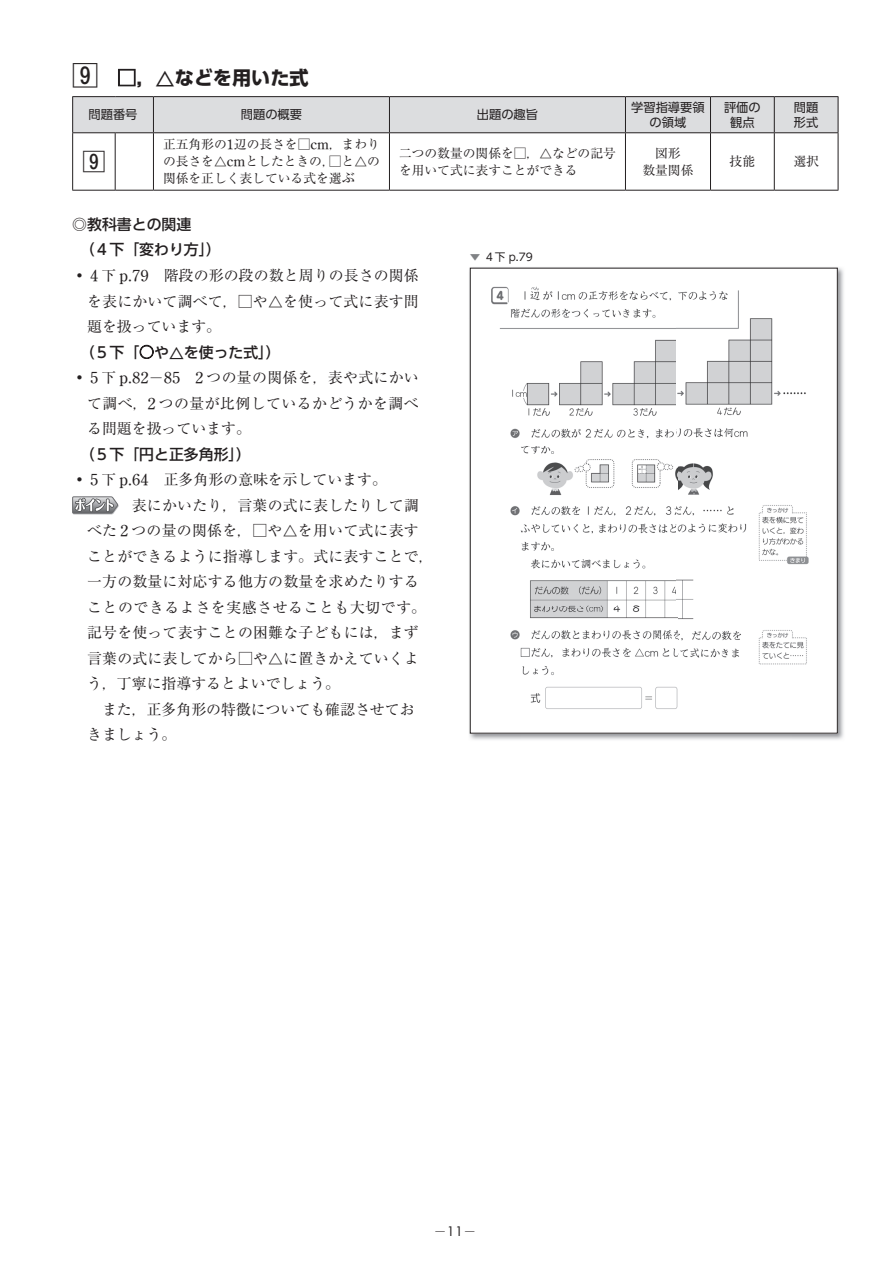
<style>
.page{position:relative;width:893px;height:1263px;background:#fff}
.page>*{position:absolute;margin:0;border:0;box-sizing:border-box;transform-origin:0 0}
.t1{font:500 22.35px "Gothic MB101 Pr 6";color:#231f20}
.t2{font:700 19.2px "UD Shin Go Pro";color:#231f20}
.t3{font:14.85px/25.5px "Ryumin Pr 6";letter-spacing:.015em;color:#231f20;text-align:justify}
.t4{font:500 14.85px/25.5px "UD Shin Go Pro";color:#231f20}
.t5{font:14.85px "Ryumin Pr 6";letter-spacing:.04em;color:#231f20}
.t6{font:12.75px/17px "Ryumin Pr 6";color:#231f20;text-align:justify}
.t7{font:italic 12.75px "Btuc Math";color:#231f20}
.t8{font:12.15px/14.9px "UD Shin Go Pro";color:#231f20;text-align:center}
.t9{font:10.65px "UD Shin Go Pro";color:#231f20}
.s1{font-family:"Gothic MB101 Pr 6";font-weight:500;font-size:25.5px}
.s2{font-weight:500}
.s3{font-family:"Btuc Math";font-style:italic}
.s4{font-family:"Btuc Math"}
.s5{font-size:13.8px}
.s6{font-family:"Btuc Math";font-weight:700;font-style:italic}
.s7{color:#808285}
.s8{font-family:"Futura";font-style:normal}
</style>
<div class="page">
<svg style="left:139px;top:345px;width:15px;height:14px"></svg>
<svg style="left:72px;top:496px;width:47px;height:19px"></svg>
<div style="left:73px;top:97px;width:765px;height:35px;background:#dcdddf"></div>
<hr style="left:72px;top:96px;width:43px;height:1px;background:#231f20">
<hr style="left:72px;top:97px;width:1px;height:35px;background:#231f20">
<hr style="left:115px;top:96px;width:38px;height:1px;background:#231f20">
<hr style="left:153px;top:96px;width:236px;height:1px;background:#231f20">
<hr style="left:153px;top:97px;width:1px;height:35px;background:#231f20">
<hr style="left:389px;top:96px;width:236px;height:1px;background:#231f20">
<hr style="left:389px;top:97px;width:1px;height:35px;background:#231f20">
<hr style="left:625px;top:96px;width:85px;height:1px;background:#231f20">
<hr style="left:625px;top:97px;width:1px;height:35px;background:#231f20">
<hr style="left:710px;top:96px;width:64px;height:1px;background:#231f20">
<hr style="left:710px;top:97px;width:1px;height:35px;background:#231f20">
<hr style="left:774px;top:96px;width:64px;height:1px;background:#231f20">
<hr style="left:774px;top:97px;width:1px;height:35px;background:#231f20">
<hr style="left:838px;top:97px;width:1px;height:35px;background:#231f20">
<hr style="left:72px;top:132px;width:43px;height:1px;background:#231f20">
<hr style="left:72px;top:133px;width:1px;height:57px;background:#231f20">
<hr style="left:115px;top:132px;width:38px;height:1px;background:#231f20">
<hr style="left:115px;top:133px;width:1px;height:57px;background:#231f20">
<hr style="left:153px;top:132px;width:236px;height:1px;background:#231f20">
<hr style="left:153px;top:133px;width:1px;height:57px;background:#231f20">
<hr style="left:389px;top:132px;width:236px;height:1px;background:#231f20">
<hr style="left:389px;top:133px;width:1px;height:57px;background:#231f20">
<hr style="left:625px;top:132px;width:85px;height:1px;background:#231f20">
<hr style="left:625px;top:133px;width:1px;height:57px;background:#231f20">
<hr style="left:710px;top:132px;width:64px;height:1px;background:#231f20">
<hr style="left:710px;top:133px;width:1px;height:57px;background:#231f20">
<hr style="left:774px;top:132px;width:64px;height:1px;background:#231f20">
<hr style="left:774px;top:133px;width:1px;height:57px;background:#231f20">
<hr style="left:838px;top:133px;width:1px;height:57px;background:#231f20">
<hr style="left:72px;top:190px;width:43px;height:1px;background:#231f20">
<hr style="left:115px;top:190px;width:38px;height:1px;background:#231f20">
<hr style="left:153px;top:190px;width:236px;height:1px;background:#231f20">
<hr style="left:389px;top:190px;width:236px;height:1px;background:#231f20">
<hr style="left:625px;top:190px;width:85px;height:1px;background:#231f20">
<hr style="left:710px;top:190px;width:64px;height:1px;background:#231f20">
<hr style="left:774px;top:190px;width:64px;height:1px;background:#231f20">
<svg style="left:118px;top:69px;width:18px;height:18px"></svg>
<img style="left:469px;top:267px;width:375px;height:51px">
<img style="left:469px;top:318px;width:53px;height:422px">
<img style="left:792px;top:318px;width:52px;height:422px">
<img style="left:522px;top:733px;width:270px;height:7px">
<div style="left:470px;top:268px;width:367px;height:465px;background:#fff"></div>
<img style="left:491px;top:286px;width:318px;height:423px">
<p class="t2" style="left:73px;top:62px;width:237px"><span class="s1">9</span> <span class="s2">□</span>，<span class="s3">£</span>などを用いた式</p>
<p class="t8" style="left:89px;top:107px;width:50px">問題番号</p>
<p class="t8" style="left:241px;top:107px;width:63px">問題の概要</p>
<p class="t8" style="left:477px;top:107px;width:63px">出題の趣旨</p>
<p class="t8" style="left:631px;top:100px;width:75px">学習指導要領の領域</p>
<p class="t8" style="left:724px;top:100px;width:38px">評価の観点</p>
<p class="t8" style="left:794px;top:100px;width:26px;text-align:left">問題形式</p>
<h1 class="t1" style="left:83px;top:143px;width:24px">9</h1>
<p class="t6" style="left:163px;top:135px;width:218px">正五角形の<span class="s4">1</span>辺の長さを□<span class="s4">cm</span>，まわりの長さを<span class="s4">£cm</span>としたときの，□と<span class="s4">£</span>の関係を正しく表している式を選<span class="s5">ぶ</span></p>
<p class="t6" style="left:399px;top:144px;width:218px">二つの数量の関係を□，<span class="s4">£</span>などの記号を用いて式に表すことができる</p>
<p class="t6" style="left:642px;top:144px;width:53px;text-align:center">図形<br>数量関係</p>
<p class="t6" style="left:730px;top:152px;width:27px">技能</p>
<p class="t6" style="left:793px;top:152px;width:27px">選択</p>
<p class="t4" style="left:80px;top:211px;width:143px;text-indent:-7px">◎ 教科書との関連<br>（４下「変わり方」）</p>
<p class="t3" style="left:87px;top:262px;width:333px;text-indent:-15px">・ <span class="s4">4</span> 下 <span class="s4">p.79</span>　階段の形の段の数と周りの長さの関係を表にかいて調べて，□や<span class="s4">£</span>を使って式に表す問題を扱っています。</p>
<p class="t4" style="left:80px;top:339px;width:202px">（５下「○や<span class="s6">£</span>を使った式」）</p>
<p class="t3" style="left:87px;top:364px;width:333px;text-indent:-15px">・ <span class="s4">5</span> 下 <span class="s4">p.82-85 2</span> つの量の関係を，表や式にかいて調べ，<span class="s4">2</span> つの量が比例しているかどうかを調べる問題を扱っています。</p>
<p class="t4" style="left:80px;top:441px;width:173px">（５下「円と正多角形」）</p>
<p class="t3" style="left:72px;top:466px;width:316px">・ <span class="s4">5</span> 下 <span class="s4">p.64</span>　正多角形の意味を示しています。</p>
<p class="t3" style="left:132px;top:491px;width:289px">表にかいたり，言葉の式に表したりして調</p>
<p class="t3" style="left:87px;top:517px;width:333px">べた <span class="s4">2</span> つの量の関係を，□や<span class="s4">£</span>を用いて式に表す</p>
<p class="t3" style="left:87px;top:542px;width:348px">ことができるように指導します。式に表すことで，</p>
<p class="t3" style="left:87px;top:568px;width:333px">一方の数量に対応する他方の数量を求めたりする</p>
<p class="t5" style="left:87px;top:595px;width:341px">ことのできるよさを実感させることも大切です。</p>
<p class="t3" style="left:87px;top:619px;width:333px">記号を使って表すことの困難な子どもには，まず</p>
<p class="t3" style="left:87px;top:645px;width:333px">言葉の式に表してから□や<span class="s4">£</span>に置きかえていくよ</p>
<p class="t3" style="left:87px;top:670px;width:254px">う，丁寧に指導するとよいでしょう。</p>
<p class="t3" style="left:102px;top:696px;width:314px">また，正多角形の特徴についても確認させてお</p>
<p class="t3" style="left:87px;top:721px;width:91px">きましょう。</p>
<p class="t9" style="left:470px;top:248px;width:64px"><span class="s7">▼</span> ４下 p.79</p>
<p class="t7" style="left:434px;top:1224px;width:44px">-<span class="s8">11</span>-</p>
</div>
